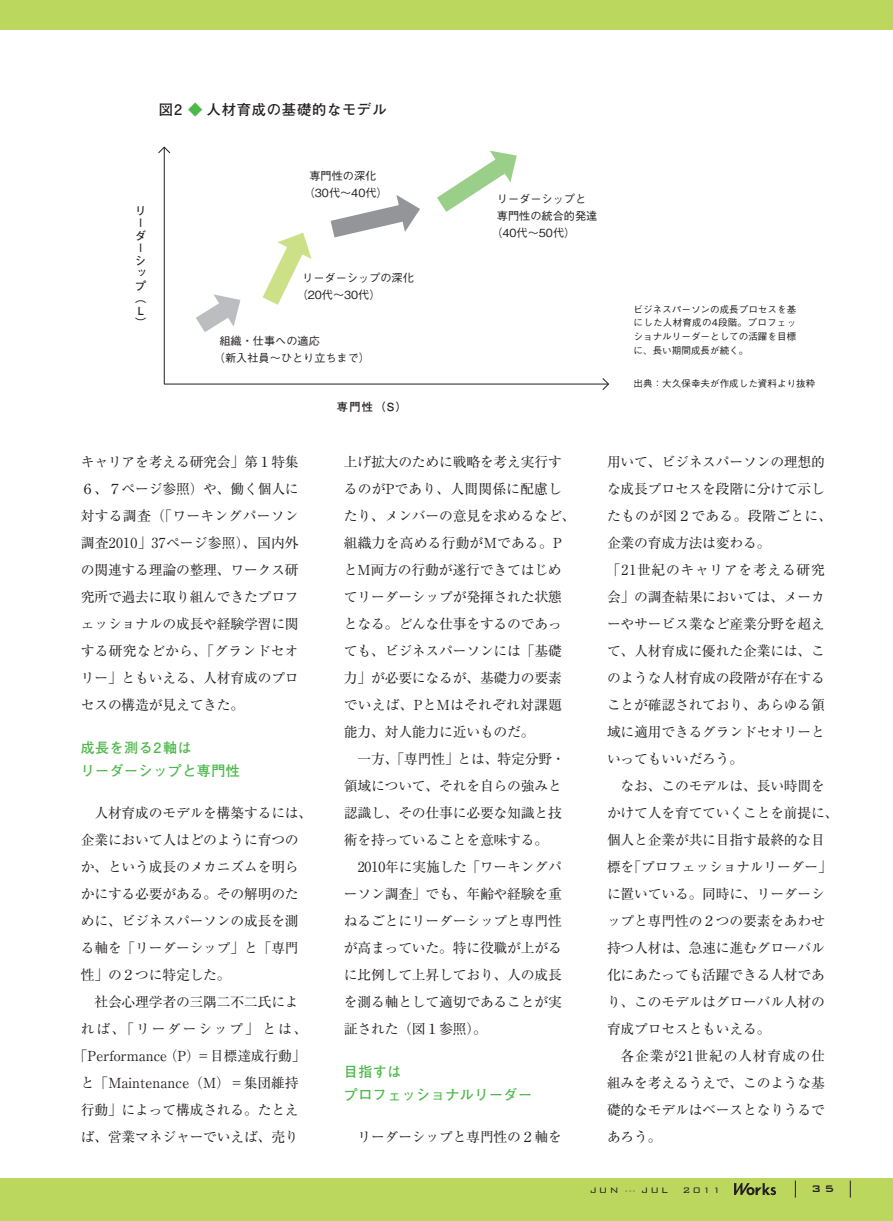
<style>
.page{position:relative;width:893px;height:1221px;background:#fff}
.page>*{position:absolute;margin:0;border:0;box-sizing:border-box;transform-origin:0 0}
.t1{font:700 14.4px "Futo Go B101 Pro";letter-spacing:.05em;color:#231f20}
.t2{font:700 14.1px/23.4px "Futo Go B101 Pro";letter-spacing:.035em;color:#4cb848}
.t3{font:13.8px/27px "Ryumin Pro";letter-spacing:-.015em;color:#231f20}
.t4{font:13.8px "Ryumin Pro";letter-spacing:.01em;color:#231f20}
.t5{font:13.8px "Ryumin Pro";letter-spacing:.125em;color:#231f20}
.t6{font:500 12.75px "Bank Gothic";color:#231f20}
.t7{font:500 11.1px/17px "Gothic BBB Pro";color:#231f20}
.t8{font:700 11.1px/12.5px "Futo Go B101 Pro";color:#231f20}
.t9{font:300 10.65px "Bank Gothic";letter-spacing:.2em;color:#231f20}
.t10{font:500 9.6px/13.8px "Gothic BBB Pro";color:#231f20;text-align:justify}
.s1{color:#4cb848}
.s2{font-size:7.5px}
</style>
<div class="page">
<div style="left:0;top:1178px;width:893px;height:42px;background:#bbd75e"></div>
<svg style="left:734px;top:1183px;width:42px;height:12px"></svg>
<svg style="left:795px;top:1180px;width:1px;height:17px"></svg>
<svg style="left:850px;top:1180px;width:1px;height:17px"></svg>
<div style="left:0;top:0;width:893px;height:30px;background:#bbd75e"></div>
<svg style="left:158px;top:147px;width:13px;height:6px"></svg>
<hr style="left:164px;top:384px;width:444px;height:1px;background:#231f20">
<svg style="left:602px;top:378px;width:7px;height:12px"></svg>
<svg style="left:196px;top:294px;width:44px;height:38px"></svg>
<svg style="left:263px;top:233px;width:48px;height:72px"></svg>
<svg style="left:331px;top:195px;width:89px;height:42px"></svg>
<svg style="left:437px;top:151px;width:80px;height:61px"></svg>
<hr style="left:164px;top:147px;width:1px;height:237px;background:#231f20">
<p class="t1" style="left:159px;top:98px;width:229px">図2 <span class="s1">◆</span> 人材育成の基礎的なモデル</p>
<p class="t8" style="left:135px;top:203px;width:12px">リーダーシップ（<br>L）</p>
<p class="t7" style="left:304px;top:166px;width:85px;text-align:center">専門性の深化（30代〜 40代）</p>
<p class="t7" style="left:297px;top:268px;width:119px;text-indent:6px">リーダーシップの深化（20代〜30代）</p>
<p class="t7" style="left:214px;top:330px;width:158px;text-indent:6px">組織・仕事への適応<br>（新入社員～ひとり立ちまで）</p>
<p class="t8" style="left:337px;top:399px;width:72px">専門性（S）</p>
<p class="t7" style="left:497px;top:189px;width:91px">リーダーシップと</p>
<p class="t7" style="left:497px;top:206px;width:102px">専門性の統合的発達</p>
<p class="t7" style="left:491px;top:223px;width:85px">（40代〜50代）</p>
<p class="t10" style="left:634px;top:301px;width:164px">ビジネスパーソンの成長プロセスを基にした人材育成の4段階。プロフェッショナルリーダーとしての活躍を目標に、長い期間成長が続く。</p>
<p class="t10" style="left:634px;top:375px;width:183px">出典：大久保幸夫が作成した資料より抜粋</p>
<p class="t3" style="left:81px;top:447px;width:219px;text-align:justify">キャリアを考える研究会」第１特集６、７ページ参照）や、働く個人に対する調査（「ワーキングパーソン調査2010」37ページ参照）、国内外の関連する理論の整理、ワークス研究所で過去に取り組んできたプロフェッショナルの成長や経験学習に関する研究などから、「グランドセオリー」ともいえる、人材育成のプロセスの構造が見えてきた。</p>
<p class="t2" style="left:81px;top:733px;width:161px">成長を測る2軸は<br>リーダーシップと専門性</p>
<p class="t3" style="left:81px;top:798px;width:233px;text-indent:14px">人材育成のモデルを構築するには、企業において人はどのように育つのか、という成長のメカニズムを明らかにする必要がある。その解明のために、ビジネスパーソンの成長を測る軸を「リーダーシップ」と「専門性」の２つに特定した。</p>
<p class="t3" style="left:94px;top:987px;width:206px">社会心理学者の三隅二不二氏によ</p>
<p class="t5" style="left:81px;top:1018px;width:228px">れば、「リーダーシップ」とは、</p>
<p class="t3" style="left:74px;top:1041px;width:233px">「Performance（P）＝目標達成行動」</p>
<p class="t4" style="left:81px;top:1072px;width:219px">と「Maintenance（M）＝集団維持</p>
<p class="t3" style="left:81px;top:1095px;width:219px">行動」によって構成される。たとえ</p>
<p class="t3" style="left:81px;top:1122px;width:219px">ば、営業マネジャーでいえば、売り</p>
<p class="t3" style="left:344px;top:447px;width:233px">上げ拡大のために戦略を考え実行するのがPであり、人間関係に配慮したり、メンバーの意見を求めるなど、組織力を高める行動がMである。PとM両方の行動が遂行できてはじめてリーダーシップが発揮された状態となる。どんな仕事をするのであっても、ビジネスパーソンには「基礎力」が必要になるが、基礎力の要素でいえば、PとMはそれぞれ対課題能力、対人能力に近いものだ。</p>
<p class="t3" style="left:344px;top:744px;width:223px;text-indent:14px">一方、「専門性」とは、特定分野・領域について、それを自らの強みと認識し、その仕事に必要な知識と技術を持っていることを意味する。</p>
<p class="t3" style="left:344px;top:852px;width:219px;text-align:justify;text-indent:14px">2010年に実施した「ワーキングパーソン調査」でも、年齢や経験を重ねるごとにリーダーシップと専門性が高まっていた。特に役職が上がるに比例して上昇しており、人の成長を測る軸として適切であることが実証された（図１参照）。</p>
<p class="t2" style="left:344px;top:1057px;width:190px">目指すは<br>プロフェッショナルリーダー</p>
<p class="t3" style="left:357px;top:1122px;width:206px">リーダーシップと専門性の２軸を</p>
<p class="t3" style="left:607px;top:447px;width:227px">用いて、ビジネスパーソンの理想的な成長プロセスを段階に分けて示したものが図２である。段階ごとに、企業の育成方法は変わる。<br>「21世紀のキャリアを考える研究会」の調査結果においては、メーカーやサービス業など産業分野を超えて、人材育成に優れた企業には、このような人材育成の段階が存在することが確認されており、あらゆる領域に適用できるグランドセオリーといってもいいだろう。</p>
<p class="t3" style="left:607px;top:771px;width:233px;text-indent:14px">なお、このモデルは、長い時間をかけて人を育てていくことを前提に、個人と企業が共に目指す最終的な目標を「プロフェッショナルリーダー」に置いている。同時に、リーダーシップと専門性の２つの要素をあわせ持つ人材は、急速に進むグローバル化にあたっても活躍できる人材であり、このモデルはグローバル人材の育成プロセスともいえる。</p>
<p class="t3" style="left:607px;top:1041px;width:219px;text-align:justify;text-indent:14px">各企業が21世紀の人材育成の仕組みを考えるうえで、このような基礎的なモデルはベースとなりうるであろう。</p>
<p class="t9" style="left:590px;top:1184px;width:80px">JUN <span class="s2">---</span> JUL</p>
<p class="t9" style="left:683px;top:1184px;width:40px">2011</p>
<p class="t6" style="left:811px;top:1182px;width:24px">35</p>
</div>
